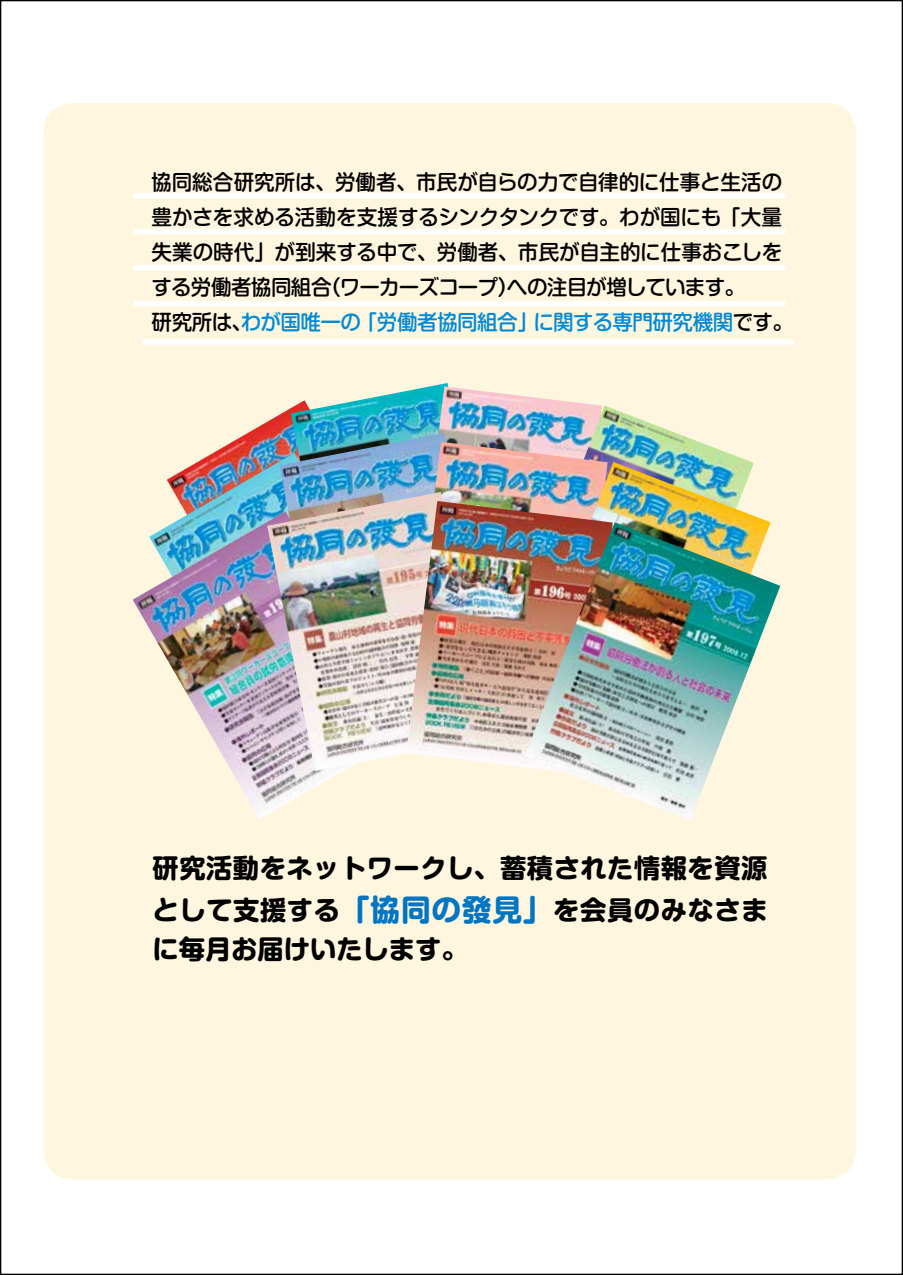
<style>
.page{position:relative;width:903px;height:1275px;background:#fff}
.page>*{position:absolute;margin:0;border:0;box-sizing:border-box;transform-origin:0 0}
.t1{font:700 26.25px/42px "Shin M Go Pro";letter-spacing:.02em;color:#000}
.t2{font:700 26.25px "Shin M Go Pro";color:#000}
.t3{font:500 21px/35px "Shin M Go Pro";letter-spacing:-.02em;color:#000}
.s1{color:#008ad4}
.s2{font-size:29.75px;color:#0075c2}
</style>
<div class="page">
<div style="left:43px;top:103px;width:813px;height:1076px;background:#fff6e0;border-radius:30px"></div>
<img style="left:213px;top:408px;width:78px;height:45px">
<img style="left:291px;top:383px;width:157px;height:50px">
<img style="left:417px;top:386px;width:185px;height:56px">
<img style="left:523px;top:406px;width:228px;height:56px">
<img style="left:167px;top:453px;width:112px;height:58px">
<img style="left:279px;top:433px;width:211px;height:59px">
<img style="left:412px;top:442px;width:196px;height:59px">
<img style="left:527px;top:462px;width:243px;height:60px">
<img style="left:133px;top:511px;width:209px;height:308px">
<img style="left:267px;top:492px;width:221px;height:279px">
<img style="left:406px;top:501px;width:207px;height:270px">
<img style="left:525px;top:522px;width:255px;height:298px">
<div style="left:134px;top:193px;width:651px;height:5px;background:#fff"></div>
<div style="left:134px;top:265px;width:651px;height:5px;background:#fff"></div>
<div style="left:134px;top:229px;width:651px;height:5px;background:#fff"></div>
<div style="left:134px;top:301px;width:651px;height:5px;background:#fff"></div>
<div style="left:142px;top:339px;width:652px;height:6px;background:#fff"></div>
<p class="t3" style="left:151px;top:162px;width:643px">協同総合研究所は、労働者､市民が自らの力で自律的に仕事と生活の豊かさを求める活動を支援するシンクタンクです。わが国にも「大量失業の時代」が到来する中で、労働者、市民が自主的に仕事おこしをする労働者協同組合（ワーカーズコープ）への注目が増しています。<br>研究所は、<span class="s1">わが国唯一の「労働者協同組合」に関する専門研究機関</span>です。</p>
<p class="t1" style="left:153px;top:844px;width:617px">研究活動をネットワークし、蓄積された情報を資源として支援する<span class="s2">「協同の發見」</span>を会員のみなさま</p>
<p class="t2" style="left:153px;top:927px;width:316px">に毎月お届けいたします。</p>
</div>
